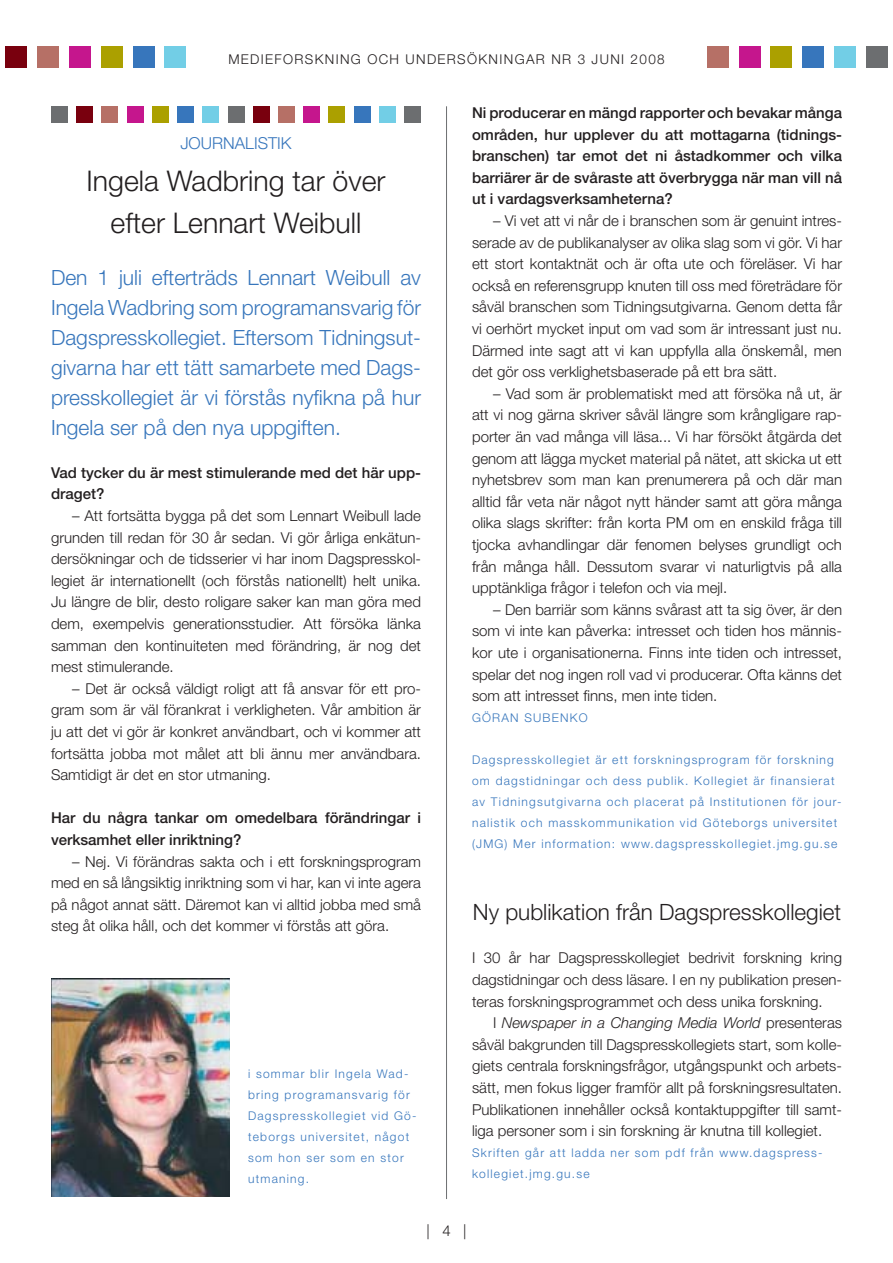
<style>
.page{position:relative;width:893px;height:1263px;background:#fff}
.page>*{position:absolute;margin:0;border:0;box-sizing:border-box;transform-origin:0 0}
.t1{font:300 28.5px/42px "Helvetica Neue LT";color:#231f20;text-align:center}
.t2{font:300 22.5px "Helvetica Neue LT";color:#231f20}
.t3{font:300 21px/30px "Helvetica Neue LT";color:#3776bc;text-align:justify}
.t4{font:300 16.5px "Helvetica Neue LT";color:#3776bc}
.t5{font:300 15px/21.6px "Helvetica Neue LT";color:#231f20;text-align:justify}
.t6{font:500 15px/21.6px "Helvetica Neue LT";color:#231f20}
.t7{font:300 13.5px "Helvetica Neue LT";letter-spacing:.1em;color:#231f20}
.t8{font:300 12px/21px "Helvetica Neue LT";letter-spacing:.1em;color:#3776bc}
.s1{font-style:italic}
</style>
<div class="page">
<hr style="left:446px;top:106px;width:1px;height:1093px;background:#6c6e70">
<div style="left:133px;top:47px;width:21px;height:21px;background:#3776bc"></div>
<div style="left:69px;top:47px;width:21px;height:21px;background:#c5168d"></div>
<div style="left:101px;top:47px;width:21px;height:21px;background:#aba000"></div>
<div style="left:165px;top:47px;width:21px;height:21px;background:#72cee6"></div>
<div style="left:5px;top:47px;width:22px;height:21px;background:#79000e"></div>
<div style="left:37px;top:47px;width:21px;height:21px;background:#b67066"></div>
<div style="left:866px;top:47px;width:22px;height:21px;background:#6c6e70"></div>
<div style="left:803px;top:47px;width:21px;height:21px;background:#3776bc"></div>
<div style="left:739px;top:47px;width:21px;height:21px;background:#c5168d"></div>
<div style="left:771px;top:47px;width:21px;height:21px;background:#aba000"></div>
<div style="left:834px;top:47px;width:22px;height:21px;background:#72cee6"></div>
<div style="left:707px;top:47px;width:21px;height:21px;background:#b67066"></div>
<div style="left:228px;top:106px;width:16px;height:17px;background:#6c6e70"></div>
<div style="left:177px;top:106px;width:17px;height:17px;background:#3776bc"></div>
<div style="left:127px;top:106px;width:17px;height:17px;background:#c5168d"></div>
<div style="left:152px;top:106px;width:17px;height:17px;background:#aba000"></div>
<div style="left:202px;top:106px;width:17px;height:17px;background:#72cee6"></div>
<div style="left:76px;top:106px;width:17px;height:17px;background:#79000e"></div>
<div style="left:101px;top:106px;width:17px;height:17px;background:#b67066"></div>
<div style="left:404px;top:106px;width:17px;height:17px;background:#6c6e70"></div>
<div style="left:354px;top:106px;width:17px;height:17px;background:#3776bc"></div>
<div style="left:303px;top:106px;width:17px;height:17px;background:#c5168d"></div>
<div style="left:328px;top:106px;width:17px;height:17px;background:#aba000"></div>
<div style="left:379px;top:106px;width:17px;height:17px;background:#72cee6"></div>
<div style="left:253px;top:106px;width:17px;height:17px;background:#79000e"></div>
<div style="left:278px;top:106px;width:17px;height:17px;background:#b67066"></div>
<div style="left:51px;top:106px;width:17px;height:17px;background:#6c6e70"></div>
<img style="left:51px;top:978px;width:179px;height:218px">
<p class="t7" style="left:228px;top:54px;width:438px">MEDIEFORSKNING OCH UNDERSÖKNINGAR NR 3 JUNI 2008</p>
<p class="t4" style="left:180px;top:137px;width:113px">JOURNALISTIK</p>
<h1 class="t1" style="left:87px;top:163px;width:300px">Ingela Wadbring tar över efter Lennart Weibull</h1>
<p class="t3" style="left:51px;top:265px;width:371px">Den 1 juli efterträds Lennart Weibull av Ingela Wadbring som programansvarig för Dagspresskollegiet. Eftersom Tidningsut&shy;givarna har ett tätt samarbete med Dags&shy;presskollegiet är vi förstås nyfikna på hur Ingela ser på den nya uppgiften.</p>
<p class="t6" style="left:51px;top:464px;width:371px">Vad tycker du är mest stimulerande med det här upp&shy;draget?</p>
<p class="t5" style="left:51px;top:507px;width:371px;text-indent:21px">– Att fortsätta bygga på det som Lennart Weibull lade grunden till redan för 30 år sedan. Vi gör årliga enkätun&shy;dersökningar och de tidsserier vi har inom Dagspresskol&shy;legiet är internationellt (och förstås nationellt) helt unika.<br>Ju längre de blir, desto roligare saker kan man göra med dem, exempelvis generationsstudier. Att försöka länka samman den kontinuiteten med förändring, är nog det mest stimulerande.</p>
<p class="t5" style="left:51px;top:680px;width:371px;text-indent:21px">– Det är också väldigt roligt att få ansvar för ett pro&shy;gram som är väl förankrat i verkligheten. Vår ambition är ju att det vi gör är konkret användbart, och vi kommer att fortsätta jobba mot målet att bli ännu mer användbara.<br>Samtidigt är det en stor utmaning.</p>
<p class="t6" style="left:51px;top:809px;width:371px">Har du några tankar om omedelbara förändringar i verksamhet eller inriktning?</p>
<p class="t5" style="left:51px;top:852px;width:371px;text-indent:21px">– Nej. Vi förändras sakta och i ett forskningsprogram med en så långsiktig inriktning som vi har, kan vi inte agera på något annat sätt. Däremot kan vi alltid jobba med små steg åt olika håll, och det kommer vi förstås att göra.</p>
<p class="t8" style="left:248px;top:1065px;width:170px">i sommar blir Ingela Wad&shy;bring programansvarig för<br>Dagspresskollegiet vid Gö&shy;teborgs universitet, något som hon ser som en stor utmaning.</p>
<p class="t6" style="left:472px;top:104px;width:371px;text-align:justify">Ni producerar en mängd rapporter och bevakar många områden, hur upplever du att mottagarna (tidnings&shy;branschen) tar emot det ni åstadkommer och vilka barriärer är de svåraste att överbrygga när man vill nå ut i vardagsverksamheterna?</p>
<p class="t5" style="left:472px;top:212px;width:371px;text-indent:21px">– Vi vet att vi når de i branschen som är genuint intres&shy;serade av de publikanalyser av olika slag som vi gör. Vi har ett stort kontaktnät och är ofta ute och föreläser. Vi har också en referensgrupp knuten till oss med företrädare för såväl branschen som Tidningsutgivarna. Genom detta får vi oerhört mycket input om vad som är intressant just nu.<br>Därmed inte sagt att vi kan uppfylla alla önskemål, men det gör oss verklighetsbaserade på ett bra sätt.</p>
<p class="t5" style="left:472px;top:384px;width:371px;text-indent:21px">– Vad som är problematiskt med att försöka nå ut, är att vi nog gärna skriver såväl längre som krångligare rap&shy;porter än vad många vill läsa... Vi har försökt åtgärda det genom att lägga mycket material på nätet, att skicka ut ett nyhetsbrev som man kan prenumerera på och där man alltid får veta när något nytt händer samt att göra många olika slags skrifter: från korta PM om en enskild fråga till tjocka avhandlingar där fenomen belyses grundligt och från många håll. Dessutom svarar vi naturligtvis på alla upptänkliga frågor i telefon och via mejl.</p>
<p class="t5" style="left:472px;top:600px;width:371px;text-indent:21px">– Den barriär som känns svårast att ta sig över, är den som vi inte kan påverka: intresset och tiden hos männis&shy;kor ute i organisationerna. Finns inte tiden och intresset, spelar det nog ingen roll vad vi producerar. Ofta känns det som att intresset finns, men inte tiden.</p>
<p class="t8" style="left:472px;top:709px;width:117px">GÖRAN SUBENKO</p>
<p class="t8" style="left:472px;top:751px;width:371px">Dagspresskollegiet är ett forskningsprogram för forskning om dagstidningar och dess publik. Kollegiet är finansierat av Tidningsutgivarna och placerat på Institutionen för jour&shy;nalistik och masskommunikation vid Göteborgs universitet (JMG) Mer information: www.dagspresskollegiet.jmg.gu.se</p>
<h2 class="t2" style="left:473px;top:904px;width:370px">Ny publikation från Dagspresskollegiet</h2>
<p class="t5" style="left:472px;top:949px;width:371px">I 30 år har Dagspresskollegiet bedrivit forskning kring dagstidningar och dess läsare. I en ny publikation presen&shy;teras forskningsprogrammet och dess unika forskning.</p>
<p class="t5" style="left:472px;top:1014px;width:371px;text-indent:21px">I <span class="s1">Newspaper in a Changing Media World</span> presenteras såväl bakgrunden till Dagspresskollegiets start, som kolle&shy;giets centrala forskningsfrågor, utgångspunkt och arbets&shy;sätt, men fokus ligger framför allt på forskningsresultaten.<br>Publikationen innehåller också kontaktuppgifter till samt&shy;liga personer som i sin forskning är knutna till kollegiet.</p>
<p class="t8" style="left:472px;top:1144px;width:352px">Skriften går att ladda ner som pdf från www.dagspress&shy;kollegiet.jmg.gu.se</p>
<p class="t5" style="left:426px;top:1222px;width:42px">| 4 |</p>
</div>
